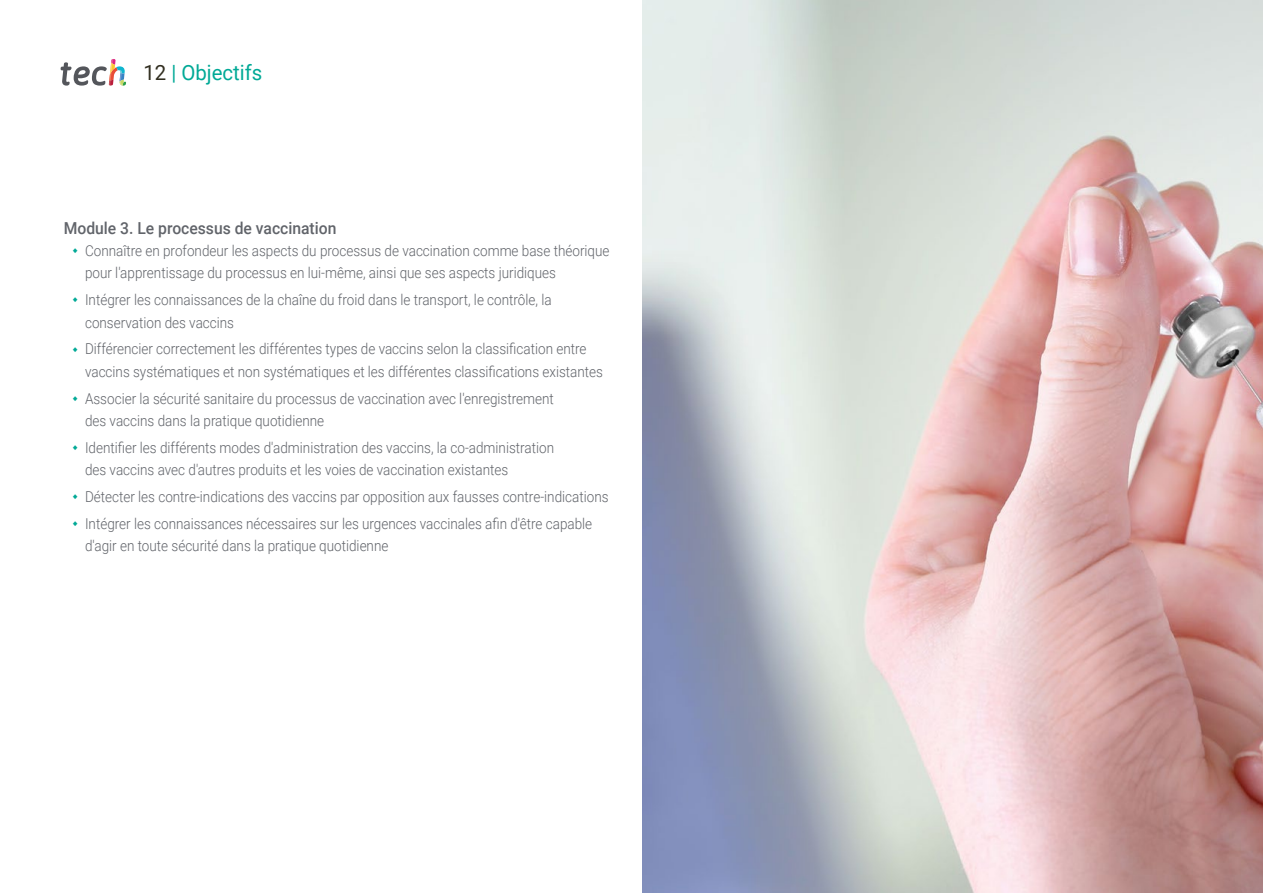
<style>
.page{position:relative;width:1263px;height:893px;background:#fff}
.page>*{position:absolute;margin:0;border:0;box-sizing:border-box;transform-origin:0 0}
.t1{font:21px "Roboto";color:#00a996}
.t2{font:500 16.5px "Roboto";color:#61646a;scale:.95 1}
.t3{font:300 15px/22.5px "Roboto";color:#61646a;scale:.9 1}
.s1{color:#312e20}
</style>
<div class="page">
<img style="left:642px;top:0;width:621px;height:893px">
<svg style="left:61px;top:59px;width:65px;height:27px"></svg>
<h1 class="t1" style="left:144px;top:57px;width:120px"><span class="s1">12</span> | Objectifs</h1>
<p class="t2" style="left:64px;top:216px;width:289px">Module 3. Le processus de vaccination</p>
<p class="t3" style="left:85px;top:239px;width:584px">Connaître en profondeur les aspects du processus de vaccination comme base théorique pour l'apprentissage du processus en lui-même, ainsi que ses aspects juridiques</p>
<p class="t3" style="left:85px;top:288px;width:520px">Intégrer les connaissances de la chaîne du froid dans le transport, le contrôle, la conservation des vaccins</p>
<p class="t3" style="left:85px;top:337px;width:577px">Différencier correctement les différentes types de vaccins selon la classification entre vaccins systématiques et non systématiques et les différentes classifications existantes</p>
<p class="t3" style="left:85px;top:386px;width:522px">Associer la sécurité sanitaire du processus de vaccination avec l'enregistrement des vaccins dans la pratique quotidienne</p>
<p class="t3" style="left:85px;top:436px;width:523px">Identifier les différents modes d'administration des vaccins, la co-administration des vaccins avec d'autres produits et les voies de vaccination existantes</p>
<p class="t3" style="left:85px;top:483px;width:583px;line-height:26.7px">Détecter les contre-indications des vaccins par opposition aux fausses contre-indications<br>Intégrer les connaissances nécessaires sur les urgences vaccinales afin d'être capable</p>
<p class="t3" style="left:85px;top:534px;width:339px">d'agir en toute sécurité dans la pratique quotidienne</p>
</div>
